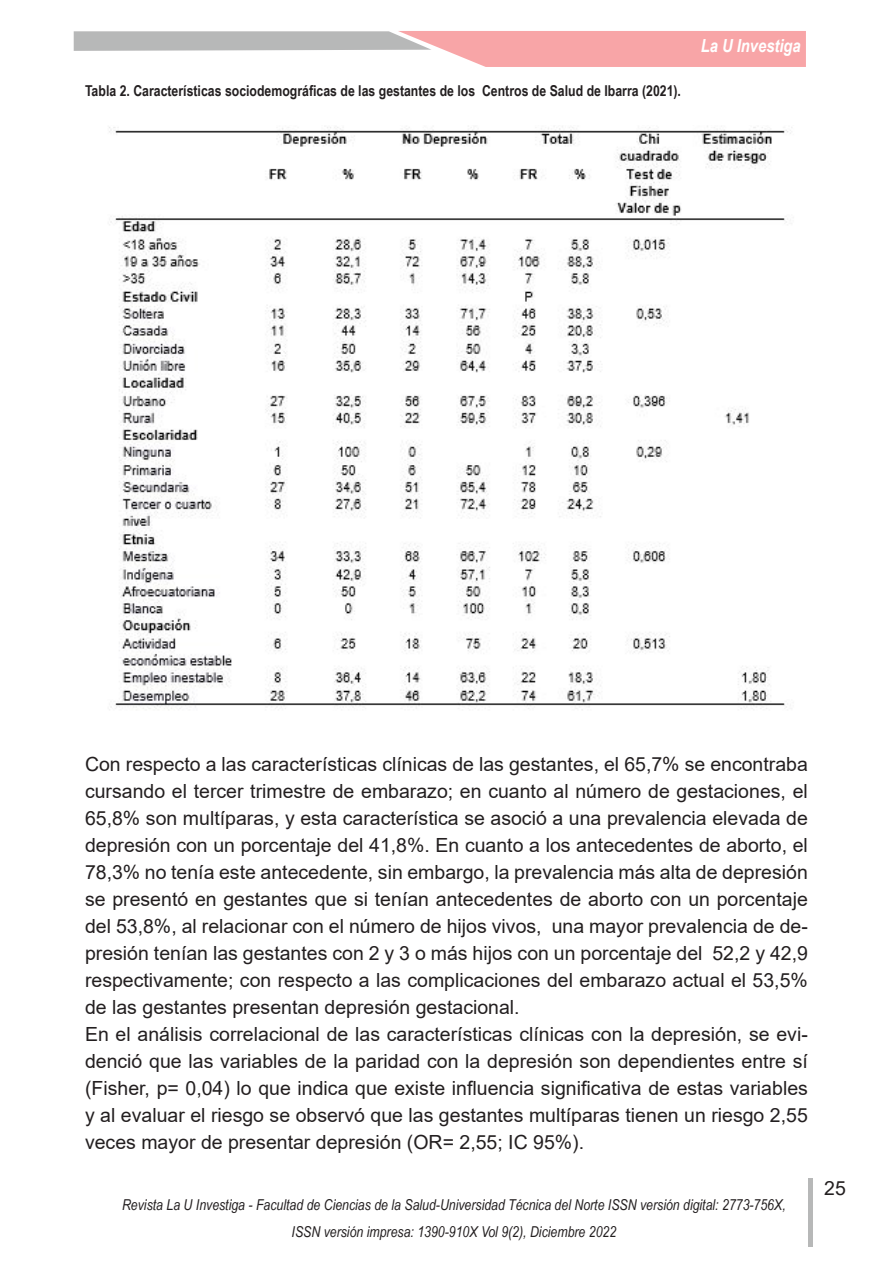
<style>
.page{position:relative;width:893px;height:1263px;background:#fff}
.page>*{position:absolute;margin:0;border:0;box-sizing:border-box;transform-origin:0 0}
.Cuerpo{font:19.5px/27px "Arial";color:#231f20;text-align:justify}
.t1{font:italic 700 18px "Arial Narrow";color:#fff}
.t2{font:italic 15px/27px "Arial Narrow";color:#231f20;text-align:center}
.Tablas_y_graficos{font:700 15px "Arial Narrow";color:#231f20}
</style>
<div class="page">
<svg style="left:74px;top:31px;width:732px;height:36px"></svg>
<div style="left:808px;top:1178px;width:5px;height:68px;background:#b7b8b8"></div>
<img style="left:109px;top:126px;width:683px;height:584px">
<p class="Tablas_y_graficos" style="left:85px;top:79px;width:597px">Tabla 2. Características sociodemográficas de las gestantes de los Centros de Salud de Ibarra (2021).</p>
<p class="t1" style="left:701px;top:32px;width:102px">La U Investiga</p>
<p class="Cuerpo" style="left:85px;top:750px;width:724px">Con respecto a las características clínicas de las gestantes, el 65,7% se encontraba cursando el tercer trimestre de embarazo; en cuanto al número de gestaciones, el 65,8% son multíparas, y esta característica se asoció a una prevalencia elevada de depresión con un porcentaje del 41,8%. En cuanto a los antecedentes de aborto, el 78,3% no tenía este antecedente, sin embargo, la prevalencia más alta de depresión se presentó en gestantes que si tenían antecedentes de aborto con un porcentaje del 53,8%, al relacionar con el número de hijos vivos, una mayor prevalencia de de&shy;presión tenían las gestantes con 2 y 3 o más hijos con un porcentaje del 52,2 y 42,9 respectivamente; con respecto a las complicaciones del embarazo actual el 53,5% de las gestantes presentan depresión gestacional.</p>
<p class="Cuerpo" style="left:85px;top:1020px;width:724px">En el análisis correlacional de las características clínicas con la depresión, se evi&shy;denció que las variables de la paridad con la depresión son dependientes entre sí (Fisher, p= 0,04) lo que indica que existe influencia significativa de estas variables y al evaluar el riesgo se observó que las gestantes multíparas tienen un riesgo 2,55 veces mayor de presentar depresión (OR= 2,55; IC 95%).</p>
<p class="t2" style="left:122px;top:1191px;width:665px">Revista La U Investiga - Facultad de Ciencias de la Salud-Universidad Técnica del Norte ISSN versión digital: 2773-756X,<br>ISSN versión impresa: 1390-910X Vol 9(2), Diciembre 2022</p>
<p class="Cuerpo" style="left:824px;top:1175px;width:23px">25</p>
</div>
